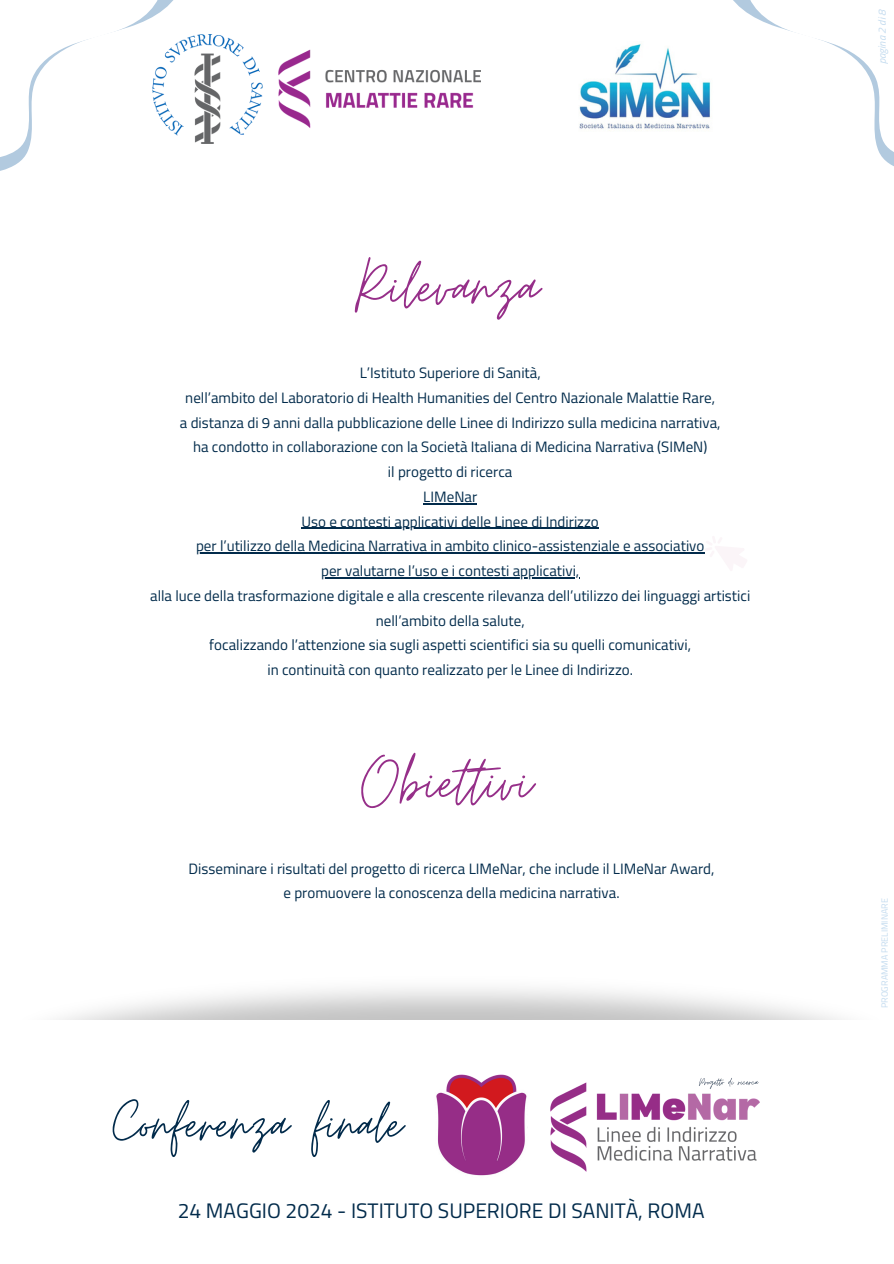
<style>
.page{position:relative;width:894px;height:1264px;background:#fff}
.page>*{position:absolute;margin:0;border:0;box-sizing:border-box;transform-origin:0 0}
.t1{font:74.7px "Moon Time";color:#962f89}
.t2{font:64.65px "Moon Time";color:#022b4b}
.t3{font:21px "Titillium Web";color:#022b4b}
.t4{font:15px/24.8px "Titillium Web";color:#022b4b;text-align:center}
.t5{font:italic 10.5px "Titillium Web";color:#c3dbef}
.t6{font:9px "Titillium Web";color:#c3dbef}
</style>
<div class="page">
<img style="left:436px;top:1074px;width:322px;height:102px">
<svg style="left:0;top:0;width:174px;height:171px"></svg>
<img style="left:579px;top:44px;width:132px;height:87px">
<img style="left:152px;top:35px;width:328px;height:109px">
<svg style="left:733px;top:0;width:160px;height:166px"></svg>
<hr style="left:423px;top:503px;width:54px;height:1px;background:#022b4b">
<hr style="left:301px;top:528px;width:297px;height:1px;background:#022b4b">
<hr style="left:196px;top:552px;width:508px;height:1px;background:#022b4b">
<hr style="left:321px;top:577px;width:258px;height:1px;background:#022b4b">
<h5 class="t1" style="left:355px;top:241px;width:185px">Rilevanza</h5>
<p class="t4" style="left:180px;top:360px;width:542px">L’Istituto Superiore di Sanità,<br>nell’ambito del Laboratorio di Health Humanities del Centro Nazionale Malattie Rare, a distanza di 9 anni dalla pubblicazione delle Linee di Indirizzo sulla medicina narrativa, ha condotto in collaborazione con la Società Italiana di Medicina Narrativa (SIMeN)<br>il progetto di ricerca<br>LIMeNar</p>
<h1 class="t4" style="left:301px;top:508px;width:299px">Uso e contesti applicativi delle Linee di Indirizzo</h1>
<h4 class="t4" style="left:196px;top:533px;width:509px">per l’utilizzo della Medicina Narrativa in ambito clinico-assistenziale e associativo</h4>
<p class="t4" style="left:150px;top:558px;width:601px">per valutarne l’uso e i contesti applicativi,<br>alla luce della trasformazione digitale e alla crescente rilevanza dell’utilizzo dei linguaggi artistici nell’ambito della salute,<br>focalizzando l’attenzione sia sugli aspetti scientifici sia su quelli comunicativi,<br>in continuità con quanto realizzato per le Linee di Indirizzo.</p>
<h1 class="t1" style="left:361px;top:736px;width:172px">Obiet ivi</h1>
<p class="t4" style="left:188px;top:855px;width:527px">Disseminare i risultati del progetto di ricerca LIMeNar, che include il LIMeNar Award, e promuovere la conoscenza della medicina narrativa.</p>
<p class="t2" style="left:113px;top:1084px;width:291px">Conferenza finale</p>
<p class="t3" style="left:178px;top:1194px;width:528px">24 MAGGIO 2024 - ISTITUTO SUPERIORE DI SANITÀ, ROMA</p>
<p class="t5" style="left:873px;top:64px;width:56px;rotate:-90deg">pagina 2 di 8</p>
<h4 class="t6" style="left:877px;top:1008px;width:111px;rotate:-90deg">PROGRAMMA PRELIMINARE</h4>
</div>
